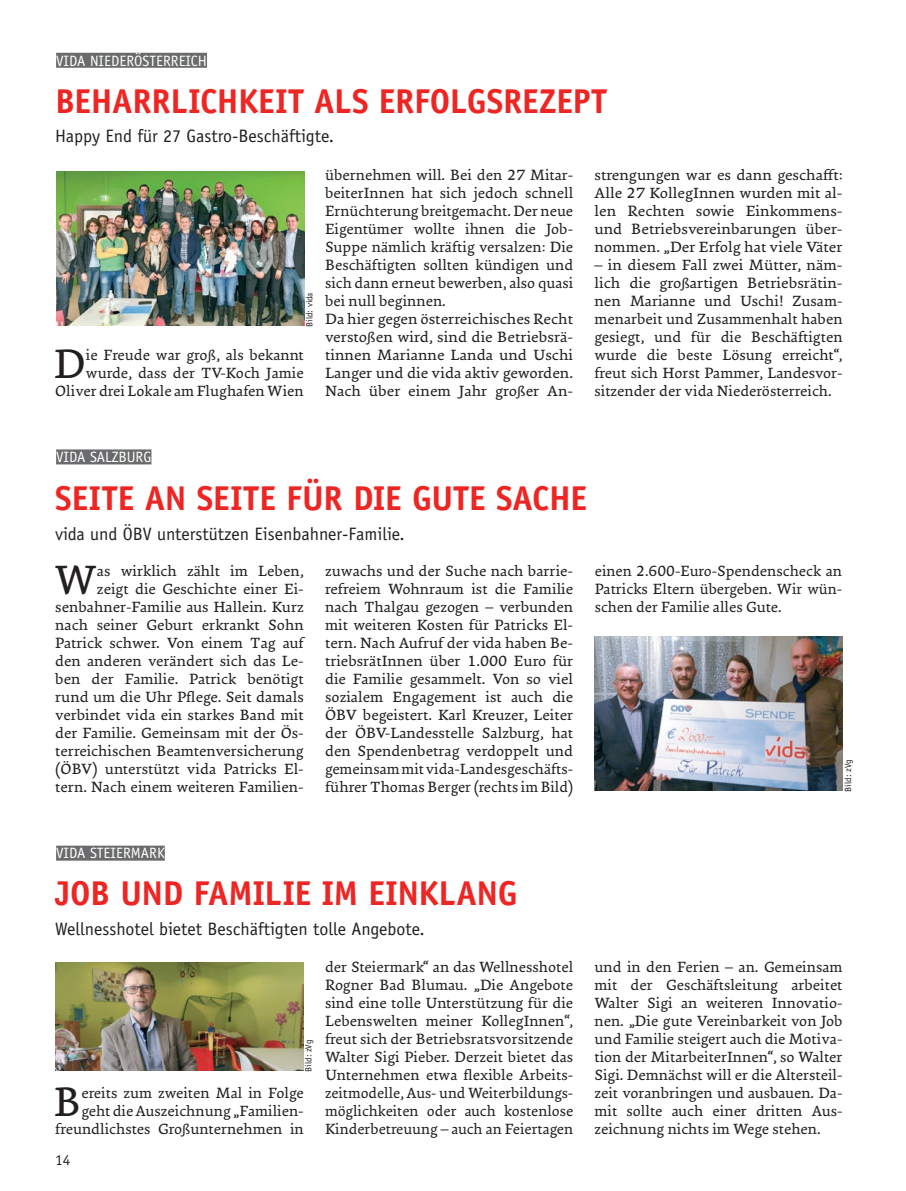
<style>
.page{position:relative;width:906px;height:1191px;background:#fff}
.page>*{position:absolute;margin:0;border:0;box-sizing:border-box;transform-origin:0 0}
.t1{font:41.4px "Ginkgo LT Pro";color:#231f20}
.t2{font:700 34.5px "Officina Sans Std";letter-spacing:-.01em;color:#ed2624}
.t3{font:18px "Officina Sans Std";color:#231f20}
.t4{font:15px/18px "Ginkgo LT Pro";color:#231f20;text-align:justify}
.t5{font:15px "Officina Sans Std";color:#fff}
.t6{font:15px "Officina Sans Std";color:#231f20}
.t7{font:9px "Officina Sans Std";color:#231f20}
</style>
<div class="page">
<div style="left:56px;top:53px;width:151px;height:15px;background:#6a6b6d"></div>
<div style="left:56px;top:449px;width:95px;height:15px;background:#6a6b6d"></div>
<div style="left:56px;top:845px;width:109px;height:15px;background:#6a6b6d"></div>
<img style="left:57px;top:171px;width:248px;height:155px">
<img style="left:594px;top:636px;width:248px;height:155px">
<img style="left:56px;top:962px;width:247px;height:108px">
<p class="t5" style="left:56px;top:52px;width:152px">VIDA NIEDERÖSTERREICH</p>
<h2 class="t2" style="left:55px;top:79px;width:553px">BEHARRLICHKEIT ALS ERFOLGSREZEPT</h2>
<p class="t3" style="left:55px;top:125px;width:277px">Happy End für 27 Gastro-Beschäftigte.</p>
<p class="t7" style="left:304px;top:327px;width:36px;rotate:-90deg">Bild: vida</p>
<p class="t4" style="left:55px;top:346px;width:250px;text-align:right">ie Freude war groß, als bekannt wurde, dass der TV-Koch Jamie<br>Oliver drei Lokale am Flughafen Wien</p>
<h1 class="t1" style="left:54px;top:338px;width:34px">D</h1>
<p class="t4" style="left:325px;top:166px;width:250px;text-align:left">übernehmen will. Bei den 27 Mitar&shy;beiterInnen hat sich jedoch schnell Ernüchterung breitgemacht. Der neue Eigentümer wollte ihnen die Job-Suppe nämlich kräftig versalzen: Die Beschäftigten sollten kündigen und sich dann erneut bewerben, also quasi bei null beginnen.<br>Da hier gegen österreichisches Recht verstoßen wird, sind die Betriebsrä&shy;tinnen Marianne Landa und Uschi Langer und die vida aktiv geworden.<br>Nach über einem Jahr großer An-</p>
<p class="t4" style="left:594px;top:166px;width:250px">strengungen war es dann geschafft:<br>Alle 27 KollegInnen wurden mit al&shy;len Rechten sowie Einkommens&shy;und Betriebsvereinbarungen über&shy;nommen. „Der Erfolg hat viele Väter</p>
<p class="t4" style="left:594px;top:256px;width:250px">– in diesem Fall zwei Mütter, näm&shy;lich die großartigen Betriebsrätin&shy;nen Marianne und Uschi! Zusam&shy;menarbeit und Zusammenhalt haben gesiegt, und für die Beschäftigten wurde die beste Lösung erreicht“, freut sich Horst Pammer, Landesvor&shy;sitzender der vida Niederösterreich.</p>
<p class="t5" style="left:56px;top:448px;width:97px">VIDA SALZBURG</p>
<h2 class="t2" style="left:55px;top:477px;width:533px">SEITE AN SEITE FÜR DIE GUTE SACHE</h2>
<p class="t3" style="left:55px;top:523px;width:348px">vida und ÖBV unterstützen Eisenbahner-Familie.</p>
<p class="t4" style="left:55px;top:562px;width:250px;text-align:right">as wirklich zählt im Leben,<br>zeigt die Geschichte einer Ei&shy;senbahner-Familie aus Hallein. Kurz nach seiner Geburt erkrankt Sohn Patrick schwer. Von einem Tag auf den anderen verändert sich das Le&shy;ben der Familie. Patrick benötigt rund um die Uhr Pflege. Seit damals verbindet vida ein starkes Band mit der Familie. Gemeinsam mit der Ös&shy;terreichischen Beamtenversicherung (ÖBV) unterstützt vida Patricks El&shy;tern. Nach einem weiteren Familien-</p>
<h1 class="t1" style="left:54px;top:554px;width:44px">W</h1>
<p class="t4" style="left:325px;top:562px;width:250px;text-align:left">zuwachs und der Suche nach barrie&shy;refreiem Wohnraum ist die Familie nach Thalgau gezogen – verbunden mit weiteren Kosten für Patricks El&shy;tern. Nach Aufruf der vida haben Be&shy;triebsrätInnen über 1.000 Euro für die Familie gesammelt. Von so viel sozialem Engagement ist auch die ÖBV begeistert. Karl Kreuzer, Leiter der ÖBV-Landesstelle Salzburg, hat den Spendenbetrag verdoppelt und gemeinsam mit vida-Landesgeschäfts-- führer Thomas Berger (rechts im Bild)</p>
<p class="t4" style="left:595px;top:562px;width:249px">einen 2.600-Euro-Spendenscheck an Patricks Eltern übergeben. Wir wün&shy;schen der Familie alles Gute.</p>
<p class="t7" style="left:842px;top:792px;width:34px;rotate:-90deg">Bild: zVg</p>
<p class="t5" style="left:56px;top:844px;width:110px">VIDA STEIERMARK</p>
<h2 class="t2" style="left:55px;top:872px;width:464px">JOB UND FAMILIE IM EINKLANG</h2>
<p class="t3" style="left:55px;top:918px;width:368px">Wellnesshotel bietet Beschäftigten tolle Angebote.</p>
<p class="t7" style="left:303px;top:1071px;width:34px;rotate:-90deg">Bild: zVg</p>
<p class="t4" style="left:55px;top:1084px;width:250px;text-align:right">ereits zum zweiten Mal in Folge geht die Auszeichnung „Familien&shy;freundlichstes Großunternehmen in</p>
<h1 class="t1" style="left:54px;top:1076px;width:29px">B</h1>
<p class="t6" style="left:55px;top:1150px;width:16px">14</p>
<p class="t4" style="left:325px;top:958px;width:250px;text-align:left">der Steiermark“ an das Wellnesshotel Rogner Bad Blumau. „Die Angebote sind eine tolle Unterstützung für die Lebenswelten meiner KollegInnen“, freut sich der Betriebsratsvorsitzende Walter Sigi Pieber. Derzeit bietet das Unternehmen etwa flexible Arbeits&shy;zeitmodelle, Aus- und Weiterbildungs-- möglichkeiten oder auch kostenlose Kinderbetreuung – auch an Feiertagen</p>
<p class="t4" style="left:594px;top:958px;width:250px">und in den Ferien – an. Gemeinsam mit der Geschäftsleitung arbeitet Walter Sigi an weiteren Innovatio&shy;nen. „Die gute Vereinbarkeit von Job und Familie steigert auch die Motiva&shy;tion der MitarbeiterInnen“, so Walter Sigi. Demnächst will er die Altersteil&shy;zeit voranbringen und ausbauen. Da&shy;mit sollte auch einer dritten Aus&shy;zeichnung nichts im Wege stehen.</p>
</div>
